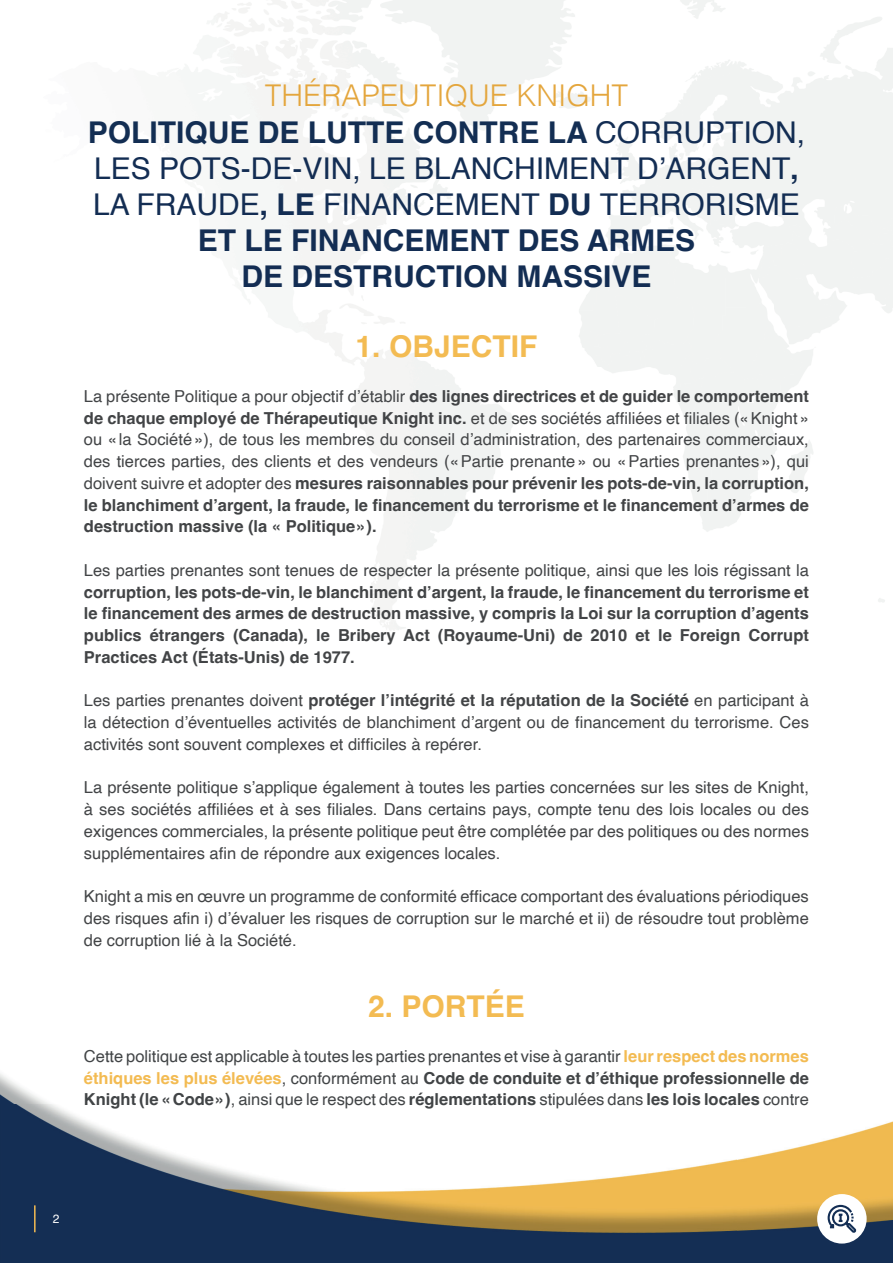
<style>
.page{position:relative;width:893px;height:1263px;background:#fff}
.page>*{position:absolute;margin:0;border:0;box-sizing:border-box;transform-origin:0 0}
.t1{font:30px/36.3px "Helvetica";color:#132d53;text-align:center}
.t2{font:700 30px "Helvetica";color:#f3bb52}
.t3{font:16.5px/21.8px "Helvetica";color:#424446;text-align:justify}
.t4{font:700 16.5px/21.8px "Helvetica";color:#424446;text-align:justify}
.t5{font:16.5px/21.8px "Helvetica";color:#414446;text-align:justify}
.t6{font:12px "Helvetica";color:#fff}
.s1{font-weight:300;color:#e4a63d}
.s2{font-weight:700;color:#132e53}
.s3{font-weight:700}
.s4{font-weight:700;color:#f3bb52}
</style>
<div class="page">
<img style="left:0;top:0;width:893px;height:1263px">
<div style="left:817px;top:1194px;width:50px;height:49px;background:#fff;border-radius:50%"></div>
<svg style="left:827px;top:1204px;width:30px;height:29px"></svg>
<hr style="left:34px;top:1205px;width:2px;height:27px;background:#f3bb52">
<h1 class="t1" style="left:88px;top:78px;width:719px"><span class="s1">THÉRAPEUTIQUE KNIGHT<br></span><span class="s2">POLITIQUE DE LUTTE CONTRE LA</span> CORRUPTION, LES POTS-DE-VIN, LE BLANCHIMENT D’ARGENT<span class="s3">, </span>LA FRAUDE<span class="s3">, LE</span> FINANCEMENT <span class="s3">DU</span> TERRORISME <span class="s3">ET LE FINANCEMENT DES ARMES<br>DE DESTRUCTION MASSIVE</span></h1>
<h1 class="t2" style="left:356px;top:328px;width:183px">1. OBJECTIF</h1>
<p class="t3" style="left:84px;top:386px;width:726px">La présente Politique a pour objectif d’établir <span class="s3">des lignes directrices et de guider le comportement de chaque employé de Thérapeutique Knight inc.</span> et de ses sociétés affiliées et filiales (« Knight » ou « la Société »), de tous les membres du conseil d’administration, des partenaires commerciaux, des tierces parties, des clients et des vendeurs (« Partie prenante » ou « Parties prenantes »), qui doivent suivre et adopter des <span class="s3">mesures raisonnables pour prévenir les pots-de-vin, la corruption, le blanchiment d’argent, la fraude, le financement du terrorisme et le financement d’armes de destruction massive (la « Politique »).</span></p>
<p class="t3" style="left:84px;top:560px;width:726px">Les parties prenantes sont tenues de respecter la présente politique, ainsi que les lois régissant la</p>
<p class="t4" style="left:84px;top:583px;width:726px">corruption, les pots-de-vin, le blanchiment d’argent, la fraude, le financement du terrorisme et le financement des armes de destruction massive, y compris la Loi sur la corruption d’agents publics étrangers (Canada), le Bribery Act (Royaume-Uni) de 2010 et le Foreign Corrupt Practices Act (États-Unis) de 1977.</p>
<p class="t3" style="left:84px;top:690px;width:726px">Les parties prenantes doivent <span class="s3">protéger l’intégrité et la réputation de la Société</span> en participant à la détection d’éventuelles activités de blanchiment d’argent ou de financement du terrorisme. Ces activités sont souvent complexes et difficiles à repérer.</p>
<p class="t3" style="left:84px;top:777px;width:726px">La présente politique s’applique également à toutes les parties concernées sur les sites de Knight, à ses sociétés affiliées et à ses filiales. Dans certains pays, compte tenu des lois locales ou des exigences commerciales, la présente politique peut être complétée par des politiques ou des normes supplémentaires afin de répondre aux exigences locales.</p>
<p class="t3" style="left:84px;top:886px;width:726px">Knight a mis en œuvre un programme de conformité efficace comportant des évaluations périodiques des risques afin i) d’évaluer les risques de corruption sur le marché et ii) de résoudre tout problème de corruption lié à la Société.</p>
<h1 class="t2" style="left:368px;top:988px;width:158px">2. PORTÉE</h1>
<p class="t5" style="left:84px;top:1046px;width:726px">Cette politique est applicable à toutes les parties prenantes et vise à garantir <span class="s4">leur respect des normes éthiques les plus élevées</span>, conformément au <span class="s3">Code de conduite et d’éthique professionnelle de Knight (le « Code »)</span>, ainsi que le respect des <span class="s3">réglementations</span> stipulées dans <span class="s3">les lois locales</span> contre</p>
<p class="t6" style="left:53px;top:1209px;width:8px">2</p>
</div>
